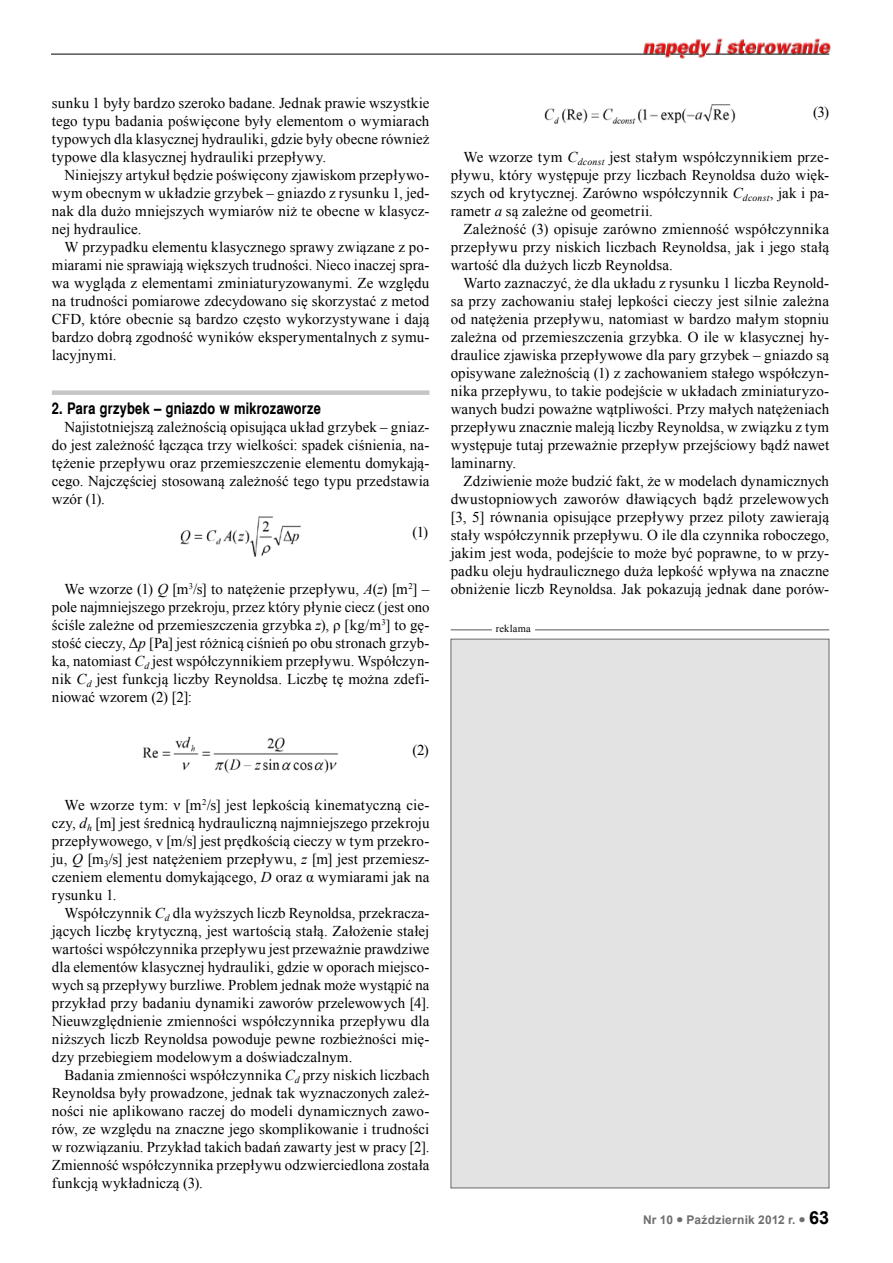
<style>
.page{position:relative;width:893px;height:1263px;background:#fff}
.page>*{position:absolute;margin:0;border:0;box-sizing:border-box;transform-origin:0 0}
.t1{font:700 15.75px "Switzerland Narrow";letter-spacing:.005em;color:#000}
.t2{font:15px/18px "Times New Roman";letter-spacing:.005em;color:#000;text-align:justify}
.t3{font:700 12px "Arial";letter-spacing:.02em;color:#706f6f}
.t4{font:10.5px "Times New Roman";letter-spacing:.02em;color:#000}
.s1{font-style:italic}
.s2{font-size:18px;color:#000}
</style>
<div class="page">
<img style="left:641px;top:38px;width:190px;height:21px">
<hr style="left:51px;top:54px;width:614px;height:1px;background:#000">
<svg style="left:670px;top:54px;width:29px;height:1px"></svg>
<hr style="left:706px;top:54px;width:123px;height:1px;background:#000">
<hr style="left:451px;top:630px;width:378px;height:1px;background:#575756">
<div style="left:492px;top:624px;width:43px;height:9px;background:#fff"></div>
<div style="left:52px;top:390px;width:377px;height:5px;background:#c6c6c6"></div>
<img style="left:180px;top:516px;width:121px;height:41px">
<img style="left:142px;top:736px;width:196px;height:37px">
<img style="left:544px;top:104px;width:192px;height:20px">
<div style="left:451px;top:639px;width:378px;height:549px;background:#e3e3e3;border:1px solid #686868"></div>
<p class="t2" style="left:52px;top:94px;width:379px">sunku 1 były bardzo szeroko badane. Jednak prawie wszystkie tego typu badania poświęcone były elementom o wymiarach typowych dla klasycznej hydrauliki, gdzie były obecne również typowe dla klasycznej hydrauliki przepływy.</p>
<p class="t2" style="left:52px;top:166px;width:379px;text-indent:13px">Niniejszy artykuł będzie poświęcony zjawiskom przepływo&shy;wym obecnym w układzie grzybek – gniazdo z rysunku 1, jed&shy;nak dla dużo mniejszych wymiarów niż te obecne w klasycz&shy;nej hydraulice.</p>
<p class="t2" style="left:52px;top:238px;width:379px;text-indent:13px">W przypadku elementu klasycznego sprawy związane z po&shy;miarami nie sprawiają większych trudności. Nieco inaczej spra&shy;wa wygląda z elementami zminiaturyzowanymi. Ze względu na trudności pomiarowe zdecydowano się skorzystać z metod CFD, które obecnie są bardzo często wykorzystywane i dają bardzo dobrą zgodność wyników eksperymentalnych z symu&shy;lacyjnymi.</p>
<p class="t1" style="left:52px;top:399px;width:271px">2. Para grzybek – gniazdo w mikrozaworze</p>
<p class="t2" style="left:52px;top:418px;width:379px;text-indent:13px">Najistotniejszą zależnością opisująca układ grzybek – gniaz&shy;do jest zależność łącząca trzy wielkości: spadek ciśnienia, na&shy;tężenie przepływu oraz przemieszczenie elementu domykają&shy;cego. Najczęściej stosowaną zależność tego typu przedstawia wzór (1).</p>
<p class="t2" style="left:412px;top:522px;width:17px">(1)</p>
<p class="t2" style="left:52px;top:580px;width:379px;text-indent:13px">We wzorze (1) <span class="s1">Q</span> [m<sup>3</sup>/s] to natężenie przepływu, <span class="s1">A</span>(<span class="s1">z</span>) [m<sup>2</sup>] – pole najmniejszego przekroju, przez który płynie ciecz (jest ono ściśle zależne od przemieszczenia grzybka <span class="s1">z</span>), ρ [kg/m<sup>3</sup>] to gę&shy;stość cieczy, Δ<span class="s1">p</span> [Pa] jest różnicą ciśnień po obu stronach grzyb&shy;ka, natomiast <span class="s1">C</span><sub>d</sub> jest współczynnikiem przepływu. Współczyn&shy;nik <span class="s1">C</span><sub>d</sub> jest funkcją liczby Reynoldsa. Liczbę tę można zdefi&shy;niować wzorem (2) [2]:</p>
<p class="t2" style="left:412px;top:741px;width:18px">(2)</p>
<p class="t2" style="left:52px;top:796px;width:379px;text-indent:13px">We wzorze tym: ν [m<sup>2</sup>/s] jest lepkością kinematyczną cie&shy;czy, <span class="s1">d</span><sub>h</sub> [m] jest średnicą hydrauliczną najmniejszego przekroju przepływowego, v [m/s] jest prędkością cieczy w tym przekro&shy;ju, <span class="s1">Q</span> [m<sub>3</sub>/s] jest natężeniem przepływu, <span class="s1">z</span> [m] jest przemiesz&shy;czeniem elementu domykającego, <span class="s1">D</span> oraz α wymiarami jak na rysunku 1.</p>
<p class="t2" style="left:52px;top:904px;width:379px;text-indent:13px">Współczynnik <span class="s1">C</span><sub>d</sub> dla wyższych liczb Reynoldsa, przekracza&shy;jących liczbę krytyczną, jest wartością stałą. Założenie stałej wartości współczynnika przepływu jest przeważnie prawdziwe dla elementów klasycznej hydrauliki, gdzie w oporach miejsco&shy;wych są przepływy burzliwe. Problem jednak może wystąpić na przykład przy badaniu dynamiki zaworów przelewowych [4].<br>Nieuwzględnienie zmienności współczynnika przepływu dla niższych liczb Reynoldsa powoduje pewne rozbieżności mię&shy;dzy przebiegiem modelowym a doświadczalnym.</p>
<p class="t2" style="left:52px;top:1066px;width:379px;text-indent:13px">Badania zmienności współczynnika <span class="s1">C</span><sub>d</sub> przy niskich liczbach Reynoldsa były prowadzone, jednak tak wyznaczonych zależ&shy;ności nie aplikowano raczej do modeli dynamicznych zawo&shy;rów, ze względu na znaczne jego skomplikowanie i trudności w rozwiązaniu. Przykład takich badań zawarty jest w pracy [2].<br>Zmienność współczynnika przepływu odzwierciedlona została funkcją wykładniczą (3).</p>
<p class="t2" style="left:813px;top:103px;width:18px">(3)</p>
<p class="t2" style="left:451px;top:148px;width:380px;text-indent:13px">We wzorze tym <span class="s1">C</span><sub>dconst</sub> jest stałym współczynnikiem prze&shy;pływu, który występuje przy liczbach Reynoldsa dużo więk&shy;szych od krytycznej. Zarówno współczynnik <span class="s1">C</span><sub>dconst</sub>, jak i pa&shy;rametr <span class="s1">a</span> są zależne od geometrii.</p>
<p class="t2" style="left:451px;top:220px;width:380px;text-indent:13px">Zależność (3) opisuje zarówno zmienność współczynnika przepływu przy niskich liczbach Reynoldsa, jak i jego stałą wartość dla dużych liczb Reynoldsa.</p>
<p class="t2" style="left:451px;top:274px;width:380px;text-indent:13px">Warto zaznaczyć, że dla układu z rysunku 1 liczba Reynold&shy;sa przy zachowaniu stałej lepkości cieczy jest silnie zależna od natężenia przepływu, natomiast w bardzo małym stopniu zależna od przemieszczenia grzybka. O ile w klasycznej hy&shy;draulice zjawiska przepływowe dla pary grzybek – gniazdo są opisywane zależnością (1) z zachowaniem stałego współczyn&shy;nika przepływu, to takie podejście w układach zminiaturyzo&shy;wanych budzi poważne wątpliwości. Przy małych natężeniach przepływu znacznie maleją liczby Reynoldsa, w związku z tym występuje tutaj przeważnie przepływ przejściowy bądź nawet laminarny.</p>
<p class="t2" style="left:451px;top:472px;width:380px;text-indent:13px">Zdziwienie może budzić fakt, że w modelach dynamicznych dwustopniowych zaworów dławiących bądź przelewowych [3, 5] równania opisujące przepływy przez piloty zawierają stały współczynnik przepływu. O ile dla czynnika roboczego, jakim jest woda, podejście to może być poprawne, to w przy&shy;padku oleju hydraulicznego duża lepkość wpływa na znaczne obniżenie liczb Reynoldsa. Jak pokazują jednak dane porów-</p>
<p class="t4" style="left:496px;top:621px;width:37px">reklama</p>
<p class="t3" style="left:643px;top:1212px;width:188px">Nr 10 ● Październik 2012 r. ● <span class="s2">63</span></p>
</div>
